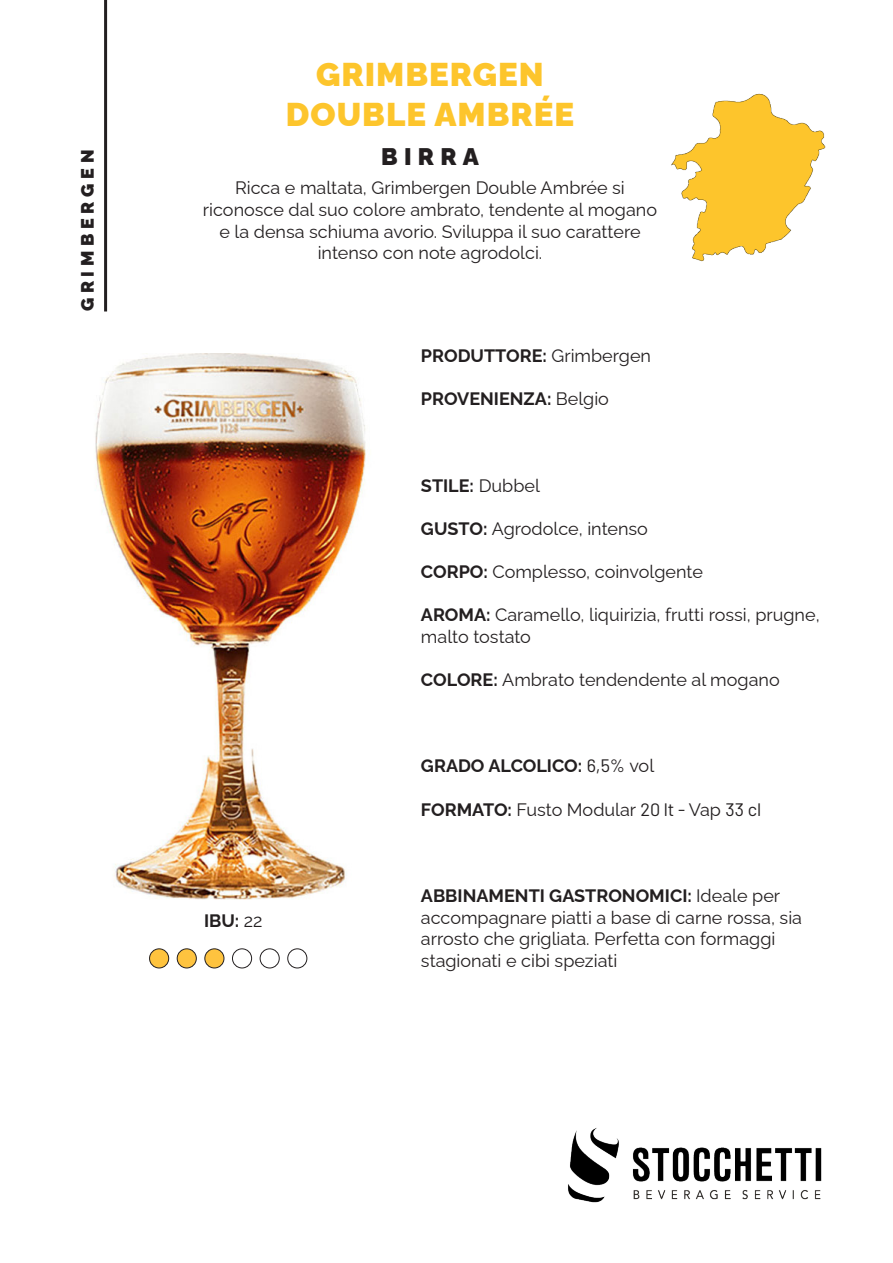
<style>
.page{position:relative;width:893px;height:1263px;background:#fff}
.page>*{position:absolute;margin:0;border:0;box-sizing:border-box;transform-origin:0 0}
.t1{font:900 33px "Raleway";letter-spacing:.03em;color:#fdc52c}
.t2{font:900 24px "Raleway";letter-spacing:.26em;color:#231f20}
.t3{font:18px/21.6px "Raleway";color:#231f20}
.t4{font:700 18px "Raleway";color:#231f20}
.t5{font:900 18px "Raleway";letter-spacing:.26em;color:#231f20}
.s1{font-weight:400}
.s2{font-weight:700}
.s3{font-family:"Barlow";font-weight:400}
.s4{font-family:"Barlow"}
</style>
<div class="page">
<img style="left:568px;top:1128px;width:254px;height:75px">
<img style="left:95px;top:353px;width:271px;height:547px">
<img style="left:671px;top:93px;width:155px;height:169px">
<hr style="left:104px;top:0;width:3px;height:311px;background:#231f20">
<div style="left:150px;top:949px;width:19px;height:19px;background:#fec33e;border-radius:50%"></div>
<div style="left:149px;top:948px;width:20px;height:20px;border:1px solid #231f20;border-radius:50%"></div>
<div style="left:177px;top:949px;width:19px;height:19px;background:#fec33f;border-radius:50%"></div>
<div style="left:177px;top:948px;width:20px;height:20px;border:1px solid #231f20;border-radius:50%"></div>
<div style="left:205px;top:949px;width:19px;height:19px;background:#fec33f;border-radius:50%"></div>
<div style="left:204px;top:948px;width:20px;height:20px;border:1px solid #231f20;border-radius:50%"></div>
<div style="left:232px;top:948px;width:20px;height:20px;border:1px solid #231f20;border-radius:50%"></div>
<div style="left:260px;top:948px;width:20px;height:20px;border:1px solid #231f20;border-radius:50%"></div>
<div style="left:287px;top:948px;width:20px;height:20px;border:1px solid #231f20;border-radius:50%"></div>
<p class="t5" style="left:73px;top:311px;width:163px;rotate:-90deg">GRIMBERGEN</p>
<p class="t1" style="left:316px;top:48px;width:229px">GRIMBERGEN</p>
<p class="t1" style="left:286px;top:88px;width:290px">DOUBLE AMBRÉE</p>
<p class="t2" style="left:381px;top:138px;width:99px">BIRRA</p>
<p class="t3" style="left:203px;top:175px;width:456px;text-align:center">Ricca e maltata, Grimbergen Double Ambrée si riconosce dal suo colore ambrato, tendente al mogano e la densa schiuma avorio. Sviluppa il suo carattere intenso con note agrodolci.</p>
<p class="t4" style="left:421px;top:341px;width:232px">PRODUTTORE: <span class="s1">Grimbergen</span></p>
<p class="t4" style="left:421px;top:384px;width:190px">PROVENIENZA: <span class="s1">Belgio</span></p>
<p class="t4" style="left:421px;top:471px;width:120px">STILE: <span class="s1">Dubbel</span></p>
<p class="t3" style="left:421px;top:516px;width:229px"><span class="s2">GUSTO:</span> Agrodolce, intenso</p>
<p class="t3" style="left:421px;top:559px;width:284px"><span class="s2">CORPO:</span> Complesso, coinvolgente</p>
<p class="t3" style="left:421px;top:602px;width:400px"><span class="s2">AROMA:</span> Caramello, liquirizia, frutti rossi, prugne, malto tostato</p>
<p class="t3" style="left:421px;top:667px;width:360px"><span class="s2">COLORE:</span> Ambrato tendendente al mogano</p>
<p class="t4" style="left:204px;top:906px;width:60px">IBU: <span class="s1">22</span></p>
<p class="t4" style="left:421px;top:752px;width:235px">GRADO ALCOLICO: <span class="s3">6,5%</span> <span class="s1">vol</span></p>
<p class="t3" style="left:421px;top:796px;width:342px"><span class="s2">FORMATO:</span> Fusto Modular <span class="s4">20 lt -</span> Vap <span class="s4">33 cl</span></p>
<p class="t3" style="left:421px;top:883px;width:383px"><span class="s2">ABBINAMENTI GASTRONOMICI:</span> Ideale per accompagnare piatti a base di carne rossa, sia arrosto che grigliata. Perfetta con formaggi stagionati e cibi speziati</p>
</div>
